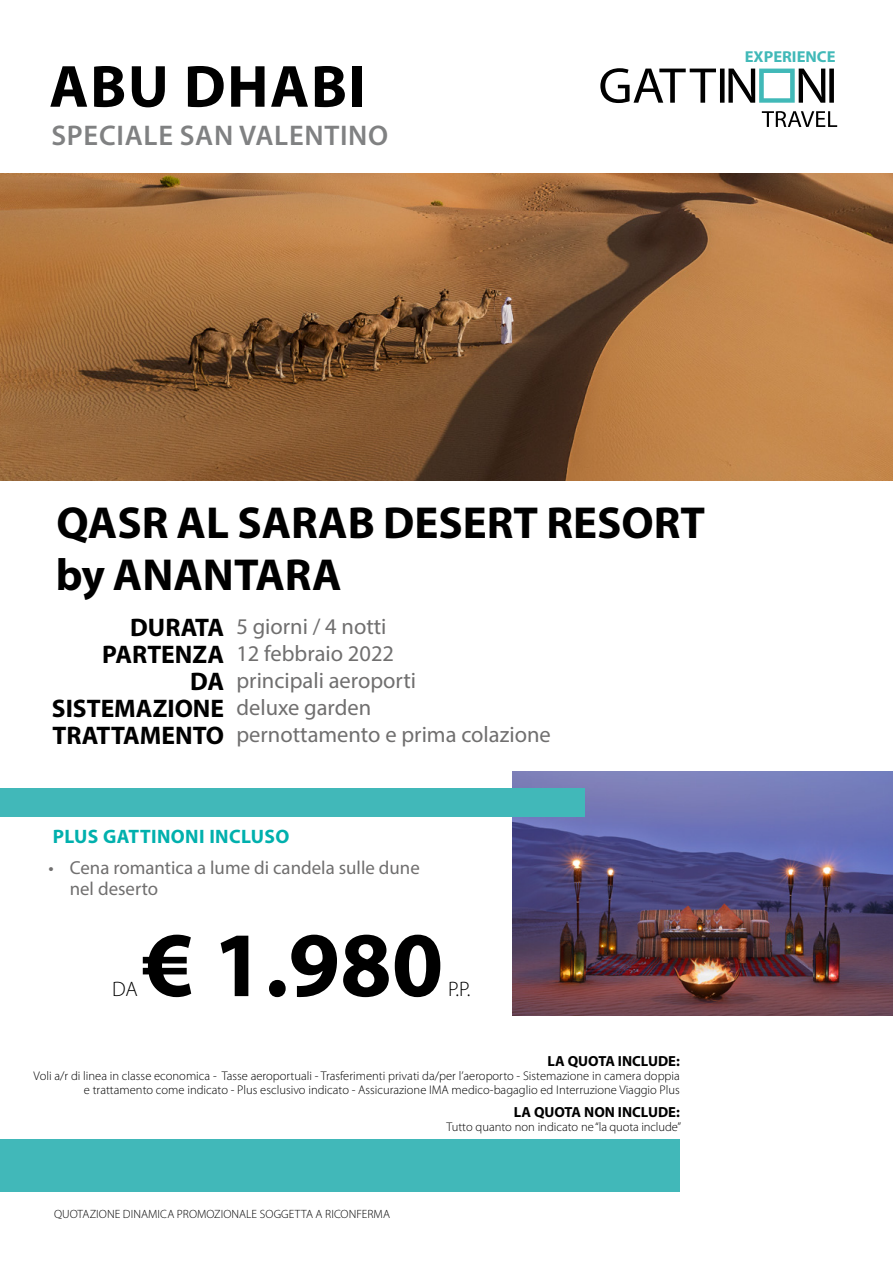
<style>
.page{position:relative;width:893px;height:1263px;background:#fff}
.page>*{position:absolute;margin:0;border:0;box-sizing:border-box;transform-origin:0 0}
.t1{font:700 93px "Myriad Pro";color:#000}
.t2{font:700 60px "Myriad Pro";letter-spacing:.025em;color:#000}
.t3{font:700 45px/52.5px "Myriad Pro";color:#000}
.t4{font:600 28.5px "Myriad Pro";letter-spacing:.025em;color:#808182}
.t5{font:700 25.5px/27px "Myriad Pro";color:#000;text-align:right}
.t6{font:22.5px/27px "Myriad Pro";color:#706f6f}
.t7{font:300 21px "Myriad Pro";color:#000}
.t8{font:700 19.5px "Myriad Pro";letter-spacing:.02em;color:#00b0ad}
.t9{font:18.9px/21.8px "Myriad Pro";color:#706f6f}
.t10{font:700 15.9px "Myriad Pro";color:#41b9b8;scale:1.04 1}
.t11{font:700 14.7px "Myriad Pro";color:#000}
.t12{font:300 12.6px/14px "Myriad Pro";color:#000;text-align:right}
.t13{font:300 12px "Myriad Pro";letter-spacing:.005em;color:#000}
</style>
<div class="page">
<img style="left:512px;top:772px;width:381px;height:243px">
<svg style="left:600px;top:68px;width:234px;height:35px"></svg>
<svg style="left:762px;top:111px;width:75px;height:16px"></svg>
<img style="left:0;top:173px;width:893px;height:307px">
<div style="left:0;top:1140px;width:680px;height:52px;background:#41b8b9"></div>
<div style="left:0;top:788px;width:584px;height:29px;background:#41b8b9"></div>
<h2 class="t2" style="left:49px;top:47px;width:318px">ABU DHABI</h2>
<h3 class="t4" style="left:51px;top:118px;width:338px">SPECIALE SAN VALENTINO</h3>
<p class="t10" style="left:745px;top:46px;width:89px">EXPERIENCE</p>
<h3 class="t3" style="left:56px;top:495px;width:651px">QASR AL SARAB DESERT RESORT by ANANTARA</h3>
<h3 class="t6" style="left:236px;top:613px;width:316px">5 giorni / 4 notti<br>12 febbraio 2022<br>principali aeroporti<br>deluxe garden<br>pernottamento e prima colazione</h3>
<h3 class="t5" style="left:52px;top:613px;width:174px">DURATA<br>PARTENZA<br>DA<br>SISTEMAZIONE<br>TRATTAMENTO</h3>
<h3 class="t8" style="left:53px;top:824px;width:238px">PLUS GATTINONI INCLUSO</h3>
<h3 class="t9" style="left:70px;top:856px;width:352px;text-indent:-21px">• Cena romantica a lume di candela sulle dune nel deserto</h3>
<h1 class="t1" style="left:142px;top:904px;width:303px">€ 1.980</h1>
<h3 class="t7" style="left:112px;top:976px;width:27px">DA</h3>
<h3 class="t7" style="left:448px;top:976px;width:24px">P.P.</h3>
<p class="t11" style="left:548px;top:1051px;width:134px">LA QUOTA INCLUDE:</p>
<p class="t12" style="left:34px;top:1068px;width:648px">Voli a/r di linea in classe economica - Tasse aeroportuali - Trasferimenti privati da/per l’aeroporto - Sistemazione in camera doppia e trattamento come indicato - Plus esclusivo indicato - Assicurazione IMA medico-bagaglio ed Interruzione Viaggio Plus</p>
<p class="t11" style="left:514px;top:1103px;width:168px">LA QUOTA NON INCLUDE:</p>
<p class="t12" style="left:446px;top:1120px;width:236px">Tutto quanto non indicato ne “la quota include”</p>
<p class="t13" style="left:54px;top:1206px;width:338px">QUOTAZIONE DINAMICA PROMOZIONALE SOGGETTA A RICONFERMA</p>
</div>
